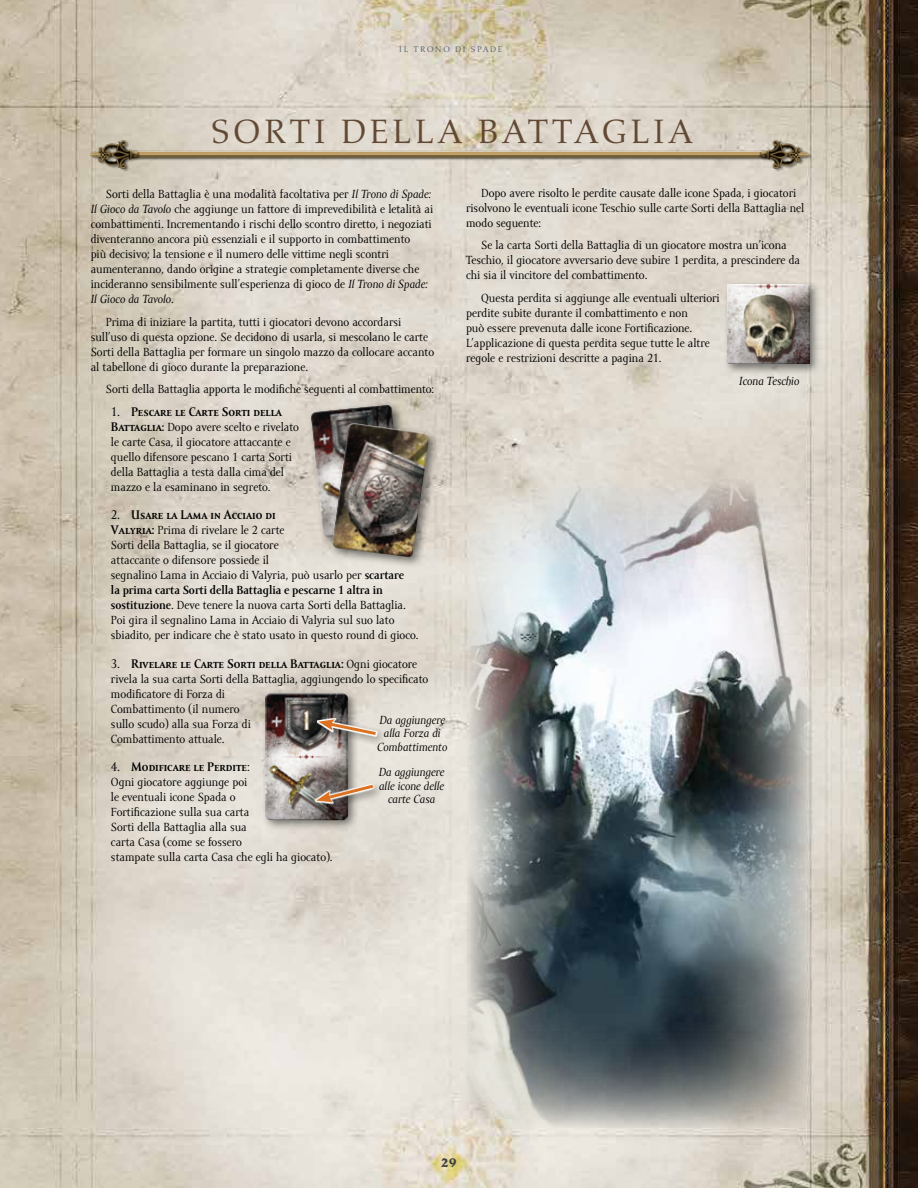
<style>
.page{position:relative;width:918px;height:1188px;background:#fff}
.page>*{position:absolute;margin:0;border:0;box-sizing:border-box;transform-origin:0 0}
.t1{font:34.5px "Aldus LT Std";letter-spacing:.1em;color:#624934}
.t2{font:700 12.75px "Amor Serif Pro";color:#000}
.t3{font:12px/15px "Amor Serif Pro";color:#000}
.t4{font:italic 12px/13.5px "Amor Serif Pro";color:#000;text-align:center}
.t5{font:700 12px "Romic Std";color:#414042}
.t6{font:8.25px "Aldus LT Std";letter-spacing:.2em;color:#4f6068}
.s1{font-style:italic}
.s2{font-weight:400}
.s3{font-weight:700;font-size:12.75px}
.s4{font-weight:700}
.s5{font-weight:400;font-size:12px}
</style>
<div class="page">
<img style="left:0;top:0;width:918px;height:1188px">
<div style="left:91px;top:140px;width:722px;height:32px;background:#000;opacity:.4"></div>
<img style="left:91px;top:140px;width:718px;height:29px">
<div style="left:262px;top:689px;width:97px;height:142px;background:#000;opacity:.5"></div>
<div style="left:264px;top:692px;width:85px;height:126px;background:#fff;opacity:.75"></div>
<div style="left:264px;top:695px;width:85px;height:127px;background:#000;opacity:.75"></div>
<div style="left:316px;top:715px;width:71px;height:31px;background:#000;opacity:.75"></div>
<svg style="left:317px;top:718px;width:60px;height:18px"></svg>
<svg style="left:318px;top:719px;width:61px;height:18px"></svg>
<div style="left:313px;top:781px;width:72px;height:33px;background:#000;opacity:.75"></div>
<svg style="left:313px;top:771px;width:63px;height:43px;background:#9d9086"></svg>
<div style="left:328px;top:420px;width:113px;height:149px;background:#000;opacity:.5"></div>
<img style="left:308px;top:402px;width:125px;height:160px">
<div style="left:723px;top:280px;width:98px;height:96px;background:#000;opacity:.5"></div>
<div style="left:727px;top:284px;width:84px;height:82px;background:#000;opacity:.75"></div>
<img style="left:466px;top:479px;width:347px;height:649px">
<p class="t6" style="left:399px;top:44px;width:105px">IL TRONO DI SPADE</p>
<h1 class="t1" style="left:211px;top:112px;width:484px">SORTI DELLA BATTAGLIA</h1>
<p class="t3" style="left:91px;top:187px;width:344px;text-indent:15px">Sorti della Battaglia è una modalità facoltativa per <span class="s1">Il Trono di Spade:<br>Il Gioco da Tavolo</span> che aggiunge un fattore di imprevedibilità e letalità ai combattimenti. Incrementando i rischi dello scontro diretto, i negoziati diventeranno ancora più essenziali e il supporto in combattimento<br>più decisivo; la tensione e il numero delle vittime negli scontri aumenteranno, dando origine a strategie completamente diverse che incideranno sensibilmente sull’esperienza di gioco de <span class="s1">Il Trono di Spade:<br>Il Gioco da Tavolo</span>.</p>
<p class="t3" style="left:91px;top:314px;width:345px;text-indent:15px">Prima di iniziare la partita, tutti i giocatori devono accordarsi sull’uso di questa opzione. Se decidono di usarla, si mescolano le carte Sorti della Battaglia per formare un singolo mazzo da collocare accanto al tabellone di gioco durante la preparazione.</p>
<p class="t3" style="left:106px;top:382px;width:330px">Sorti della Battaglia apporta le modifiche seguenti al combattimento:</p>
<p class="t2" style="left:111px;top:405px;width:173px"><span class="s2">1.</span> Pescare le Carte Sorti della</p>
<p class="t3" style="left:111px;top:420px;width:190px"><span class="s3">Battaglia</span><span class="s4">:</span> Dopo avere scelto e rivelato le carte Casa, il giocatore attaccante e quello difensore pescano 1 carta Sorti della Battaglia a testa dalla cima del mazzo e la esaminano in segreto.</p>
<p class="t2" style="left:111px;top:508px;width:166px"><span class="s2">2.</span> Usare la Lama in Acciaio di</p>
<p class="t3" style="left:111px;top:523px;width:309px"><span class="s3">Valyria:</span> Prima di rivelare le 2 carte<br>Sorti della Battaglia, se il giocatore<br>attaccante o difensore possiede il<br>segnalino Lama in Acciaio di Valyria, può usarlo per <span class="s4">scartare<br>la prima carta Sorti della Battaglia e pescarne 1 altra in sostituzione</span>. Deve tenere la nuova carta Sorti della Battaglia.<br>Poi gira il segnalino Lama in Acciaio di Valyria sul suo lato sbiadito, per indicare che è stato usato in questo round di gioco.</p>
<p class="t2" style="left:111px;top:657px;width:308px"><span class="s2">3.</span> Rivelare le Carte Sorti della Battaglia: <span class="s5">Ogni giocatore</span></p>
<p class="t3" style="left:111px;top:672px;width:319px">rivela la sua carta Sorti della Battaglia, aggiungendo lo specificato modificatore di Forza di<br>Combattimento (il numero<br>sullo scudo) alla sua Forza di<br>Combattimento attuale.</p>
<p class="t2" style="left:111px;top:760px;width:140px"><span class="s2">4.</span> Modificare le Perdite<span class="s2">:</span></p>
<p class="t3" style="left:111px;top:775px;width:223px">Ogni giocatore aggiunge poi<br>le eventuali icone Spada o<br>Fortificazione sulla sua carta<br>Sorti della Battaglia alla sua<br>carta Casa (come se fossero<br>stampate sulla carta Casa che egli ha giocato).</p>
<p class="t4" style="left:377px;top:714px;width:72px">Da aggiungere alla Forza di<br>Combattimento</p>
<p class="t4" style="left:379px;top:766px;width:67px">Da aggiungere alle icone delle carte Casa</p>
<p class="t3" style="left:466px;top:186px;width:340px;text-indent:15px">Dopo avere risolto le perdite causate dalle icone Spada, i giocatori risolvono le eventuali icone Teschio sulle carte Sorti della Battaglia nel modo seguente:</p>
<p class="t3" style="left:466px;top:238px;width:336px;text-indent:15px">Se la carta Sorti della Battaglia di un giocatore mostra un’icona<br>Teschio, il giocatore avversario deve subire 1 perdita, a prescindere da chi sia il vincitore del combattimento.</p>
<p class="t3" style="left:466px;top:291px;width:255px;text-indent:15px">Questa perdita si aggiunge alle eventuali ulteriori perdite subite durante il combattimento e non<br>può essere prevenuta dalle icone Fortificazione.<br>L’applicazione di questa perdita segue tutte le altre regole e restrizioni descritte a pagina 21.</p>
<p class="t4" style="left:739px;top:374px;width:62px">Icona Teschio</p>
<p class="t5" style="left:441px;top:1155px;width:18px">29</p>
</div>
